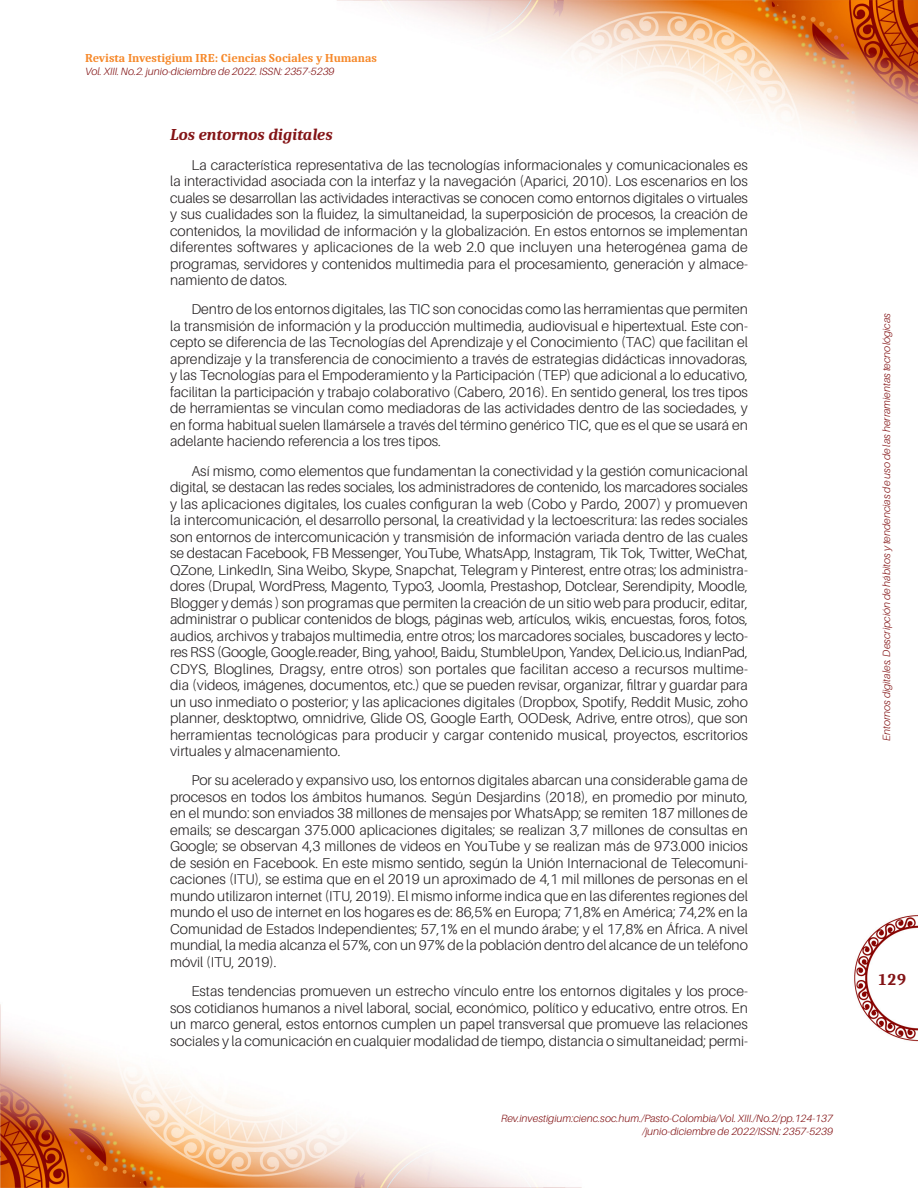
<style>
.page{position:relative;width:918px;height:1188px;background:#fff}
.page>*{position:absolute;margin:0;border:0;box-sizing:border-box;transform-origin:0 0}
.Subtítulo_1{font:italic 700 16.5px "Caladea";color:#831416}
.t1{font:700 16.5px "Caladea";color:#831416}
.Texto_Base_Sangría{font:300 14.25px/16.5px "Aileron";color:#231f20;text-align:justify}
.t2{font:700 12px "Caladea";color:#f6892b}
.t3{font:italic 300 10.5px/12.6px "Aileron";color:#831416;text-align:right}
</style>
<div class="page">
<img style="left:0;top:0;width:918px;height:1188px">
<p class="t2" style="left:85px;top:51px;width:294px">Revista Investigium IRE: Ciencias Sociales y Humanas</p>
<p class="t3" style="left:85px;top:65px;width:251px">Vol. XIII. No.2. junio-diciembre de 2022. ISSN: 2357-5239</p>
<p class="Subtítulo_1" style="left:170px;top:125px;width:164px">Los entornos digitales</p>
<p class="Texto_Base_Sangría" style="left:170px;top:157px;width:579px;text-indent:21px">La característica representativa de las tecnologías informacionales y comunicacionales es la interactividad asociada con la interfaz y la navegación (Aparici, 2010). Los escenarios en los cuales se desarrollan las actividades interactivas se conocen como entornos digitales o virtuales y sus cualidades son la fluidez, la simultaneidad, la superposición de procesos, la creación de contenidos, la movilidad de información y la globalización. En estos entornos se implementan diferentes softwares y aplicaciones de la web 2.0 que incluyen una heterogénea gama de programas, servidores y contenidos multimedia para el procesamiento, generación y almace&shy;namiento de datos.</p>
<p class="Texto_Base_Sangría" style="left:170px;top:301px;width:579px;text-indent:21px">Dentro de los entornos digitales, las TIC son conocidas como las herramientas que permiten la transmisión de información y la producción multimedia, audiovisual e hipertextual. Este con&shy;cepto se diferencia de las Tecnologías del Aprendizaje y el Conocimiento (TAC) que facilitan el aprendizaje y la transferencia de conocimiento a través de estrategias didácticas innovadoras, y las Tecnologías para el Empoderamiento y la Participación (TEP) que adicional a lo educativo, facilitan la participación y trabajo colaborativo (Cabero, 2016). En sentido general, los tres tipos de herramientas se vinculan como mediadoras de las actividades dentro de las sociedades, y en forma habitual suelen llamársele a través del término genérico TIC, que es el que se usará en adelante haciendo referencia a los tres tipos.</p>
<p class="Texto_Base_Sangría" style="left:170px;top:463px;width:579px;text-indent:21px">Así mismo, como elementos que fundamentan la conectividad y la gestión comunicacional digital, se destacan las redes sociales, los administradores de contenido, los marcadores sociales y las aplicaciones digitales, los cuales configuran la web (Cobo y Pardo, 2007) y promueven la intercomunicación, el desarrollo personal, la creatividad y la lectoescritura: las redes sociales son entornos de intercomunicación y transmisión de información variada dentro de las cuales se destacan Facebook, FB Messenger, YouTube, WhatsApp, Instagram, Tik Tok, Twitter, WeChat, QZone, LinkedIn, Sina Weibo, Skype, Snapchat, Telegram y Pinterest, entre otras; los administra&shy;dores (Drupal, WordPress, Magento, Typo3, Joomla, Prestashop, Dotclear, Serendipity, Moodle, Blogger y demás ) son programas que permiten la creación de un sitio web para producir, editar, administrar o publicar contenidos de blogs, páginas web, artículos, wikis, encuestas, foros, fotos, audios, archivos y trabajos multimedia, entre otros; los marcadores sociales, buscadores y lecto&shy;res RSS (Google, Google.reader, Bing, yahoo!, Baidu, StumbleUpon, Yandex, Del.icio.us, IndianPad, CDYS, Bloglines, Dragsy, entre otros) son portales que facilitan acceso a recursos multime&shy;dia (videos, imágenes, documentos, etc.) que se pueden revisar, organizar, filtrar y guardar para un uso inmediato o posterior; y las aplicaciones digitales (Dropbox, Spotify, Reddit Music, zoho planner, desktoptwo, omnidrive, Glide OS, Google Earth, OODesk, Adrive, entre otros), que son herramientas tecnológicas para producir y cargar contenido musical, proyectos, escritorios virtuales y almacenamiento.</p>
<p class="Texto_Base_Sangría" style="left:170px;top:772px;width:579px;text-indent:21px">Por su acelerado y expansivo uso, los entornos digitales abarcan una considerable gama de procesos en todos los ámbitos humanos. Según Desjardins (2018), en promedio por minuto, en el mundo: son enviados 38 millones de mensajes por WhatsApp; se remiten 187 millones de emails; se descargan 375.000 aplicaciones digitales; se realizan 3,7 millones de consultas en Google; se observan 4,3 millones de videos en YouTube y se realizan más de 973.000 inicios de sesión en Facebook. En este mismo sentido, según la Unión Internacional de Telecomuni&shy;caciones (ITU), se estima que en el 2019 un aproximado de 4,1 mil millones de personas en el mundo utilizaron internet (ITU, 2019). El mismo informe indica que en las diferentes regiones del mundo el uso de internet en los hogares es de: 86,5% en Europa; 71,8% en América; 74,2% en la Comunidad de Estados Independientes; 57,1% en el mundo árabe; y el 17,8% en África. A nivel mundial, la media alcanza el 57%, con un 97% de la población dentro del alcance de un teléfono móvil (ITU, 2019).</p>
<p class="Texto_Base_Sangría" style="left:170px;top:983px;width:579px;text-indent:21px">Estas tendencias promueven un estrecho vínculo entre los entornos digitales y los proce&shy;sos cotidianos humanos a nivel laboral, social, económico, político y educativo, entre otros. En un marco general, estos entornos cumplen un papel transversal que promueve las relaciones sociales y la comunicación en cualquier modalidad de tiempo, distancia o simultaneidad; permi-</p>
<p class="t3" style="left:501px;top:1112px;width:333px">Rev.investigium:cienc.soc.hum./Pasto-Colombia/Vol. XIII./No.2/pp.124-137 /junio-diciembre de 2022/ISSN: 2357-5239</p>
<p class="t3" style="left:880px;top:757px;width:631px;rotate:-90deg">Investigación y formación de investigadores educativos agrícolas en México: princip les tendenci globales, regionales, nacionales y locales</p>
<p class="t3" style="left:880px;top:741px;width:429px;rotate:-90deg">Entornos digitales. Descripción de hábitos y tendencias de uso de las herramientas tecnológicas</p>
<p class="t1" style="left:877px;top:970px;width:31px">129</p>
</div>
